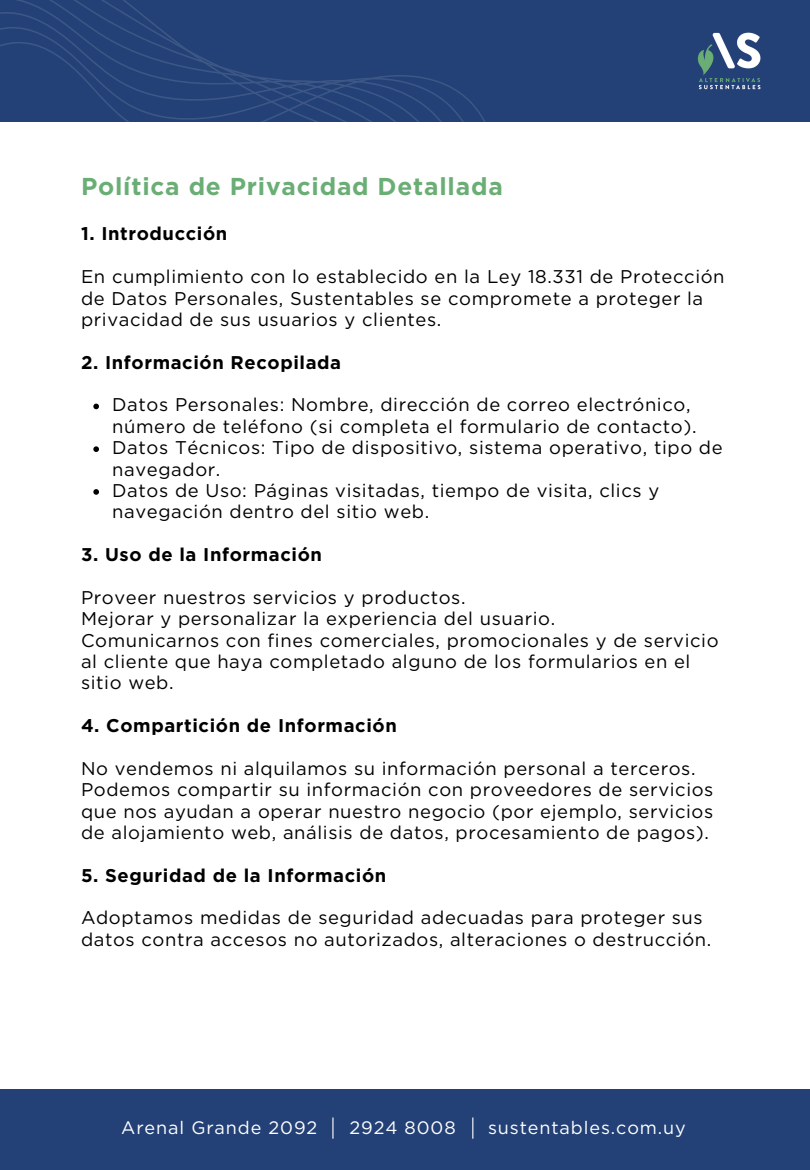
<style>
.page{position:relative;width:810px;height:1170px;background:#fff}
.page>*{position:absolute;margin:0;border:0;box-sizing:border-box;transform-origin:0 0}
.t1{font:700 24.45px "Gotham";letter-spacing:.035em;color:#6aae75}
.t2{font:18.45px/21.3px "Gotham";letter-spacing:.035em;color:#000}
.t3{font:700 18.45px "Gotham";letter-spacing:.035em;color:#000}
.t4{font:18px "Gotham";letter-spacing:.05em;color:#fff}
</style>
<div class="page">
<div style="left:777px;top:0;width:27px;height:122px;background:#234176"></div>
<svg style="left:0;top:0;width:702px;height:410px"></svg>
<img style="left:681px;top:16px;width:96px;height:91px">
<div style="left:0;top:1089px;width:810px;height:81px;background:#234176"></div>
<hr style="left:332px;top:1118px;width:2px;height:21px;background:#fff">
<svg style="left:472px;top:1118px;width:1px;height:21px"></svg>
<svg style="left:93px;top:404px;width:6px;height:5px"></svg>
<svg style="left:93px;top:446px;width:6px;height:6px"></svg>
<svg style="left:93px;top:489px;width:6px;height:6px"></svg>
<p class="t1" style="left:81px;top:172px;width:423px">Política de Privacidad Detallada</p>
<h2 class="t3" style="left:81px;top:223px;width:148px">1. Introducción</h2>
<p class="t2" style="left:81px;top:266px;width:645px">En cumplimiento con lo establecido en la Ley 18.331 de Protección de Datos Personales, Sustentables se compromete a proteger la privacidad de sus usuarios y clientes.</p>
<p class="t3" style="left:81px;top:351px;width:262px">2. Información Recopilada</p>
<p class="t2" style="left:112px;top:394px;width:586px">Datos Personales: Nombre, dirección de correo electrónico, número de teléfono (si completa el formulario de contacto).</p>
<h2 class="t2" style="left:112px;top:437px;width:612px">Datos Técnicos: Tipo de dispositivo, sistema operativo, tipo de navegador.</h2>
<p class="t2" style="left:112px;top:480px;width:548px">Datos de Uso: Páginas visitadas, tiempo de visita, clics y navegación dentro del sitio web.</p>
<p class="t3" style="left:81px;top:543px;width:243px">3. Uso de la Información</p>
<p class="t2" style="left:81px;top:587px;width:386px">Proveer nuestros servicios y productos.</p>
<h2 class="t2" style="left:81px;top:608px;width:476px">Mejorar y personalizar la experiencia del usuario.</h2>
<p class="t2" style="left:81px;top:629px;width:639px">Comunicarnos con fines comerciales, promocionales y de servicio al cliente que haya completado alguno de los formularios en el sitio web.</p>
<p class="t3" style="left:81px;top:714px;width:317px">4. Compartición de Información</p>
<h2 class="t2" style="left:81px;top:758px;width:616px">No vendemos ni alquilamos su información personal a terceros.</h2>
<p class="t2" style="left:81px;top:779px;width:634px;text-align:justify">Podemos compartir su información con proveedores de servicios que nos ayudan a operar nuestro negocio (por ejemplo, servicios de alojamiento web, análisis de datos, procesamiento de pagos).</p>
<p class="t3" style="left:81px;top:864px;width:307px">5. Seguridad de la Información</p>
<p class="t2" style="left:81px;top:907px;width:632px">Adoptamos medidas de seguridad adecuadas para proteger sus datos contra accesos no autorizados, alteraciones o destrucción.</p>
<h1 class="t4" style="left:121px;top:1116px;width:198px">Arenal Grande 2092</h1>
<p class="t4" style="left:349px;top:1116px;width:108px">2924 8008</p>
<h2 class="t4" style="left:488px;top:1116px;width:199px">sustentables.com.uy</h2>
</div>
